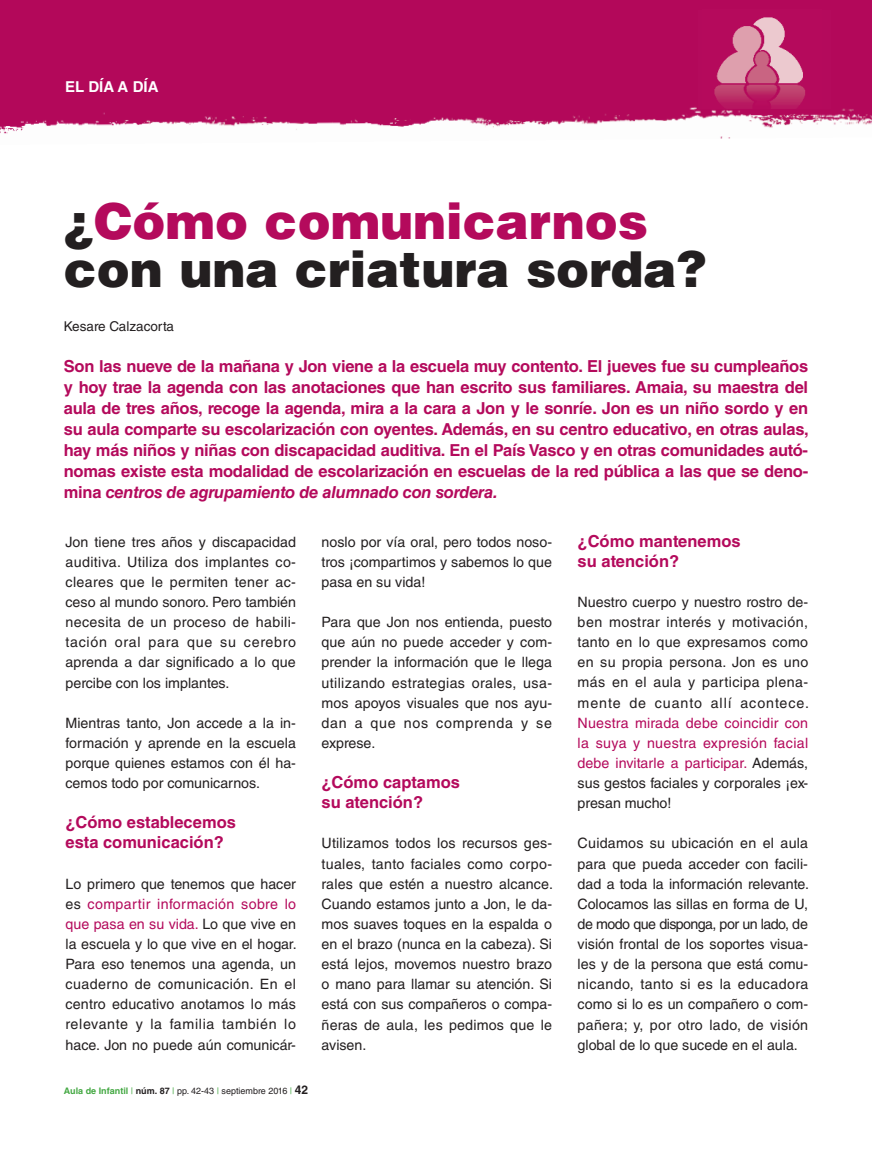
<style>
.page{position:relative;width:872px;height:1149px;background:#fff}
.page>*{position:absolute;margin:0;border:0;box-sizing:border-box;transform-origin:0 0}
.t1{font:900 49.5px/48px "Helvetica LT Std";color:#231f20}
.t2{font:700 16.5px/21px "Helvetica LT Std";color:#b40a5c}
.t3{font:700 15px "Helvetica LT Std";color:#fff}
.t4{font:14.25px/20.1px "Helvetica LT Std";color:#231f20;text-align:justify}
.t5{font:14.25px/20.1px "Helvetica LT Std";color:#b40a5c;text-align:justify}
.t6{font:13.5px "Helvetica LT Std";color:#231f20}
.t7{font:9px "Helvetica LT Std";color:#231f20}
.s1{color:#b40a5c}
.s2{font-style:italic}
.s3{font-weight:700;color:#43a842}
.s4{color:#43a842}
.s5{font-weight:700}
.s6{font-weight:700;font-size:12px}
.s7{color:#231f20}
</style>
<div class="page">
<img style="left:0;top:0;width:872px;height:139px">
<div style="left:698px;top:10px;width:132px;height:98px;background:#b40a5c"></div>
<img style="left:714px;top:17px;width:91px;height:91px">
<p class="t3" style="left:65px;top:77px;width:95px">EL DÍA A DÍA</p>
<h1 class="t1" style="left:64px;top:196px;width:644px">¿<span class="s1">Cómo comunicarnos </span>con una criatura sorda?</h1>
<p class="t6" style="left:64px;top:318px;width:112px">Kesare Calzacorta</p>
<p class="t2" style="left:64px;top:355px;width:746px;text-align:justify">Son las nueve de la mañana y Jon viene a la escuela muy contento. El jueves fue su cumpleaños y hoy trae la agenda con las anotaciones que han escrito sus familiares. Amaia, su maestra del aula de tres años, recoge la agenda, mira a la cara a Jon y le sonríe. Jon es un niño sordo y en su aula comparte su escolarización con oyentes. Además, en su centro educativo, en otras aulas, hay más niños y niñas con discapacidad auditiva. En el País Vasco y en otras comunidades autó&shy;nomas existe esta modalidad de escolarización en escuelas de la red pública a las que se deno&shy;mina <span class="s2">centros de agrupamiento de alumnado con sordera.</span></p>
<p class="t4" style="left:65px;top:531px;width:232px">Jon tiene tres años y discapacidad auditiva. Utiliza dos implantes co&shy;cleares que le permiten tener ac&shy;ceso al mundo sonoro. Pero también necesita de un proceso de habili&shy;tación oral para que su cerebro aprenda a dar significado a lo que percibe con los implantes.</p>
<p class="t4" style="left:65px;top:712px;width:232px">Mientras tanto, Jon accede a la in&shy;formación y aprende en la escuela porque quienes estamos con él ha&shy;cemos todo por comunicarnos.</p>
<p class="t2" style="left:65px;top:811px;width:172px;line-height:20.1px">¿Cómo establecemos esta comunicación?</p>
<p class="t4" style="left:65px;top:873px;width:233px">Lo primero que tenemos que hacer es <span class="s1">compartir información sobre lo que pasa en su vida.</span> Lo que vive en la escuela y lo que vive en el hogar.<br>Para eso tenemos una agenda, un cuaderno de comunicación. En el centro educativo anotamos lo más relevante y la familia también lo hace. Jon no puede aún comunicár-</p>
<p class="t7" style="left:64px;top:1084px;width:246px"><span class="s3">Aula de Infantil</span> <span class="s4">|</span> <span class="s5">núm. 87</span> <span class="s4">|</span> pp. 42-43 <span class="s4">|</span> septiembre 2016 <span class="s4">|</span> <span class="s6">42</span></p>
<p class="t4" style="left:321px;top:531px;width:232px">noslo por vía oral, pero todos noso&shy;tros ¡compartimos y sabemos lo que pasa en su vida!</p>
<p class="t4" style="left:321px;top:612px;width:232px">Para que Jon nos entienda, puesto que aún no puede acceder y com&shy;prender la información que le llega utilizando estrategias orales, usa&shy;mos apoyos visuales que nos ayu&shy;dan a que nos comprenda y se exprese.</p>
<p class="t2" style="left:321px;top:771px;width:140px;line-height:20.1px">¿Cómo captamos su atención?</p>
<p class="t4" style="left:321px;top:833px;width:233px">Utilizamos todos los recursos ges&shy;tuales, tanto faciales como corpo&shy;rales que estén a nuestro alcance.<br>Cuando estamos junto a Jon, le da&shy;mos suaves toques en la espalda o en el brazo (nunca en la cabeza). Si está lejos, movemos nuestro brazo o mano para llamar su atención. Si está con sus compañeros o compa&shy;ñeras de aula, les pedimos que le avisen.</p>
<p class="t2" style="left:577px;top:530px;width:164px;line-height:20.1px">¿Cómo mantenemos su atención?</p>
<p class="t4" style="left:577px;top:591px;width:233px">Nuestro cuerpo y nuestro rostro de&shy;ben mostrar interés y motivación, tanto en lo que expresamos como en su propia persona. Jon es uno más en el aula y participa plena&shy;mente de cuanto allí acontece.</p>
<p class="t5" style="left:577px;top:712px;width:232px">Nuestra mirada debe coincidir con la suya y nuestra expresión facial debe invitarle a participar. <span class="s7">Además, sus gestos faciales y corporales ¡ex&shy;presan mucho!</span></p>
<p class="t4" style="left:577px;top:833px;width:233px">Cuidamos su ubicación en el aula para que pueda acceder con facili&shy;dad a toda la información relevante.<br>Colocamos las sillas en forma de U, de modo que disponga, por un lado, de visión frontal de los soportes visua&shy;les y de la persona que está comu&shy;nicando, tanto si es la educadora como si lo es un compañero o com&shy;pañera; y, por otro lado, de visión global de lo que sucede en el aula.</p>
</div>
